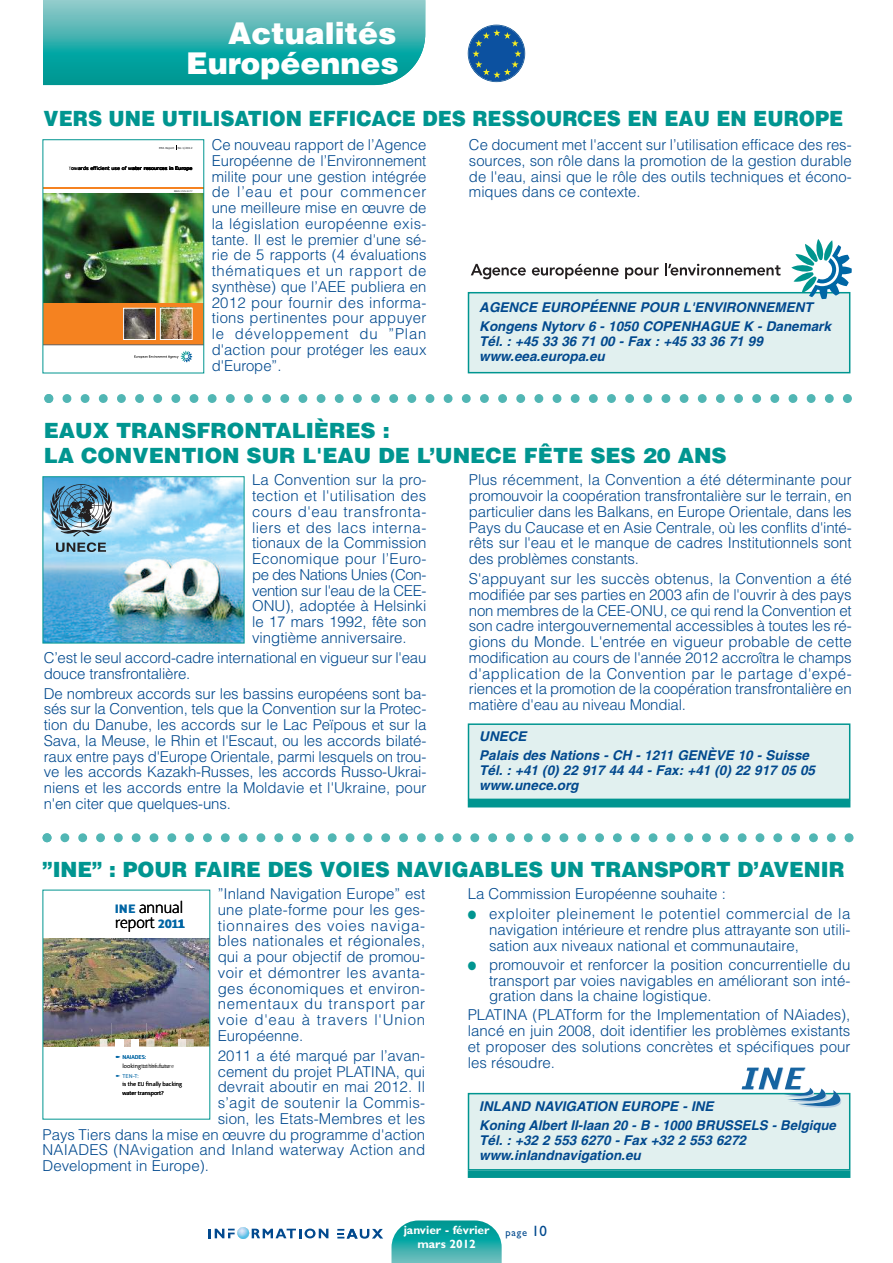
<style>
.page{position:relative;width:893px;height:1263px;background:#fff}
.page>*{position:absolute;margin:0;border:0;box-sizing:border-box;transform-origin:0 0}
.t1{font:900 30px/30px "Helvetica";color:#fff;text-align:right}
.t2{font:900 21px/25.2px "Helvetica";color:#009590}
.t3{font:900 21px "Helvetica";color:#009590;scale:.93 1}
.t4{font:200 17.1px/15.6px "Alto Pro";letter-spacing:-.035em;color:#000;text-align:right}
.t5{font:300 15px/15.8px "Helvetica";color:#01498e;text-align:justify}
.t6{font:300 15px "Helvetica";letter-spacing:.025em;color:#01498e}
.t7{font:italic 700 13.5px/19.2px "Helvetica";color:#01498e}
.t8{font:800 13.5px "Alto Pro";color:#0065a4}
.t9{font:700 12px "Gill Sans";color:#fff}
.t10{font:10.5px "Gill Sans";color:#01498e}
.t11{font:200 6.15px/8.4px "Alto Pro";color:#000}
.t12{font:6.15px "Alto Pro";color:#0065a4}
.t13{font:4.95px "Verdana";color:#000}
.t14{font:2.7px "Verdana";color:#7e8084}
.t15{font:2.1px "Verdana";color:#7e8084}
.s1{font-weight:800;font-size:13.5px;color:#0065a4}
.s2{color:#009590}
.s3{font-size:15px}
</style>
<div class="page">
<svg style="left:337px;top:1229px;width:46px;height:10px"></svg>
<svg style="left:209px;top:1227px;width:119px;height:12px"></svg>
<svg style="left:391px;top:1220px;width:111px;height:43px;background:#39b1af"></svg>
<svg style="left:43px;top:0;width:382px;height:85px;background:#3ab0ae"></svg>
<svg style="left:43px;top:833px;width:810px;height:9px"></svg>
<div style="left:468px;top:25px;width:56px;height:56px;background:#0c51a0;border-radius:50%"></div>
<svg style="left:472px;top:29px;width:49px;height:49px"></svg>
<div style="left:468px;top:25px;width:57px;height:57px;border:2px solid #01498e;border-radius:50%"></div>
<svg style="left:44px;top:394px;width:808px;height:9px"></svg>
<div style="left:469px;top:1094px;width:380px;height:75px;background:#e1f0ef"></div>
<div style="left:468px;top:1093px;width:382px;height:77px;border:2px solid #009590"></div>
<div style="left:468px;top:1170px;width:382px;height:8px;background:#009590"></div>
<svg style="left:134px;top:351px;width:58px;height:11px"></svg>
<div style="left:43px;top:302px;width:160px;height:43px;background:#f58220"></div>
<hr style="left:43px;top:187px;width:160px;height:2px;background:#f58220">
<hr style="left:43px;top:345px;width:160px;height:1px;background:#636466">
<img style="left:45px;top:194px;width:157px;height:108px">
<img style="left:162px;top:310px;width:29px;height:28px">
<div style="left:160px;top:308px;width:33px;height:32px;border:1px solid #fff"></div>
<img style="left:125px;top:310px;width:29px;height:28px">
<div style="left:123px;top:308px;width:33px;height:32px;border:1px solid #fff"></div>
<div style="left:43px;top:139px;width:161px;height:234px;border:1px solid #009590"></div>
<div style="left:469px;top:293px;width:380px;height:79px;background:#e1f0ef"></div>
<div style="left:468px;top:292px;width:382px;height:81px;border:2px solid #009590"></div>
<svg style="left:471px;top:264px;width:55px;height:15px"></svg>
<svg style="left:532px;top:264px;width:87px;height:15px"></svg>
<svg style="left:625px;top:267px;width:34px;height:12px"></svg>
<svg style="left:665px;top:263px;width:115px;height:13px"></svg>
<svg style="left:791px;top:239px;width:61px;height:60px"></svg>
<img style="left:45px;top:478px;width:197px;height:163px">
<div style="left:43px;top:476px;width:201px;height:167px;border:1px solid #009590"></div>
<img style="left:45px;top:939px;width:163px;height:107px">
<svg style="left:100px;top:1039px;width:7px;height:7px"></svg>
<svg style="left:123px;top:1039px;width:8px;height:7px"></svg>
<div style="left:115px;top:1039px;width:8px;height:7px;background:#fff"></div>
<div style="left:131px;top:1039px;width:8px;height:7px;background:#fff"></div>
<svg style="left:147px;top:1039px;width:8px;height:7px"></svg>
<svg style="left:162px;top:1039px;width:8px;height:7px"></svg>
<svg style="left:178px;top:1039px;width:16px;height:7px"></svg>
<div style="left:469px;top:725px;width:380px;height:74px;background:#e1f0ef"></div>
<div style="left:468px;top:723px;width:382px;height:77px;border:2px solid #009590"></div>
<div style="left:468px;top:800px;width:382px;height:7px;background:#009590"></div>
<svg style="left:50px;top:484px;width:62px;height:52px;background:#668ba1"></svg>
<svg style="left:56px;top:542px;width:50px;height:10px"></svg>
<svg style="left:742px;top:1067px;width:103px;height:41px"></svg>
<h1 class="t1" style="left:186px;top:19px;width:214px">Actualités<br>Européennes</h1>
<h2 class="t3" style="left:44px;top:106px;width:861px">VERS UNE UTILISATION EFFICACE DES RESSOURCES EN EAU EN EUROPE</h2>
<p class="t14" style="left:159px;top:146px;width:17px">EEA Report</p>
<p class="t14" style="left:178px;top:146px;width:16px">No 1/2012</p>
<p class="t13" style="left:69px;top:165px;width:125px">Towards efficient use of water resources in Europe</p>
<p class="t15" style="left:174px;top:190px;width:20px">ISSN 1725-9177</p>
<p class="t5" style="left:212px;top:137px;width:216px">Ce nouveau rapport de l’Agence Européenne de l’Environnement milite pour une gestion intégrée de l’eau et pour commencer une meilleure mise en œuvre de la législation européenne exis&shy;tante. Il est le premier d'une sé&shy;rie de 5 rapports (4 évaluations thématiques et un rapport de synthèse) que l’AEE publiera en 2012 pour fournir des informa&shy;tions pertinentes pour appuyer le développement du ”Plan d'action pour protéger les eaux d'Europe”.</p>
<p class="t5" style="left:469px;top:137px;width:384px">Ce document met l'accent sur l’utilisation efficace des res&shy;sources, son rôle dans la promotion de la gestion durable de l'eau, ainsi que le rôle des outils techniques et écono&shy;miques dans ce contexte.</p>
<p class="t7" style="left:479px;top:298px;width:353px">AGENCE EUROPÉENNE POUR L'ENVIRONNEMENT<br>Kongens Nytorv 6 - 1050 COPENHAGUE K - Danemark</p>
<p class="t7" style="left:479px;top:335px;width:285px;line-height:15px">Tél. : +45 33 36 71 00 - Fax : +45 33 36 71 99 www.eea.europa.eu</p>
<h2 class="t2" style="left:44px;top:418px;width:685px">EAUX TRANSFRONTALIÈRES :<br>LA CONVENTION SUR L'EAU DE L’UNECE FÊTE SES 20 ANS</h2>
<p class="t5" style="left:252px;top:472px;width:176px">La Convention sur la pro&shy;tection et l'utilisation des cours d'eau transfronta&shy;liers et des lacs interna&shy;tionaux de la Commission Economique pour l’Euro&shy;pe des Nations Unies (Con&shy;vention sur l'eau de la CEE-ONU), adoptée à Helsinki le 17 mars 1992, fête son vingtième anniversaire.</p>
<p class="t5" style="left:44px;top:650px;width:384px">C’est le seul accord-cadre international en vigueur sur l'eau douce transfrontalière.</p>
<p class="t5" style="left:44px;top:685px;width:384px">De nombreux accords sur les bassins européens sont ba&shy;sés sur la Convention, tels que la Convention sur la Protec&shy;tion du Danube, les accords sur le Lac Peïpous et sur la Sava, la Meuse, le Rhin et l'Escaut, ou les accords bilaté&shy;raux entre pays d'Europe Orientale, parmi lesquels on trou&shy;ve les accords Kazakh-Russes, les accords Russo-Ukrai&shy;niens et les accords entre la Moldavie et l'Ukraine, pour n'en citer que quelques-uns.</p>
<p class="t5" style="left:469px;top:472px;width:384px">Plus récemment, la Convention a été déterminante pour promouvoir la coopération transfrontalière sur le terrain, en particulier dans les Balkans, en Europe Orientale, dans les Pays du Caucase et en Asie Centrale, où les conflits d'inté&shy;rêts sur l'eau et le manque de cadres Institutionnels sont des problèmes constants.</p>
<p class="t5" style="left:469px;top:571px;width:384px">S'appuyant sur les succès obtenus, la Convention a été modifiée par ses parties en 2003 afin de l'ouvrir à des pays non membres de la CEE-ONU, ce qui rend la Convention et son cadre intergouvernemental accessibles à toutes les ré&shy;gions du Monde. L'entrée en vigueur probable de cette modification au cours de l'année 2012 accroîtra le champs d'application de la Convention par le partage d'expé&shy;riences et la promotion de la coopération transfrontalière en matière d'eau au niveau Mondial.</p>
<p class="t7" style="left:479px;top:727px;width:331px">UNECE<br>Palais des Nations - CH - 1211 GENÈVE 10 - Suisse</p>
<p class="t7" style="left:479px;top:764px;width:337px;line-height:15px">Tél. : +41 (0) 22 917 44 44 - Fax: +41 (0) 22 917 05 05 www.unece.org</p>
<h2 class="t2" style="left:43px;top:857px;width:804px">”INE” : POUR FAIRE DES VOIES NAVIGABLES UN TRANSPORT D’AVENIR</h2>
<p class="t5" style="left:218px;top:886px;width:209px">”Inland Navigation Europe” est une plate-forme pour les ges&shy;tionnaires des voies naviga&shy;bles nationales et régionales, qui a pour objectif de promou&shy;voir et démontrer les avanta&shy;ges économiques et environ&shy;nementaux du transport par voie d'eau à travers l'Union Européenne.</p>
<p class="t5" style="left:218px;top:1048px;width:209px">2011 a été marqué par l’avan-</p>
<p class="t5" style="left:218px;top:1064px;width:209px">cement du projet PLATINA, qui</p>
<p class="t5" style="left:218px;top:1079px;width:209px">devrait aboutir en mai 2012. Il</p>
<p class="t6" style="left:218px;top:1094px;width:209px">s’agit de soutenir la Commis-</p>
<p class="t5" style="left:218px;top:1111px;width:209px">sion, les Etats-Membres et les</p>
<p class="t5" style="left:43px;top:1127px;width:384px">Pays Tiers dans la mise en œuvre du programme d'action</p>
<p class="t5" style="left:43px;top:1142px;width:384px">NAIADES (NAvigation and Inland waterway Action and</p>
<p class="t5" style="left:43px;top:1158px;width:168px">Development in Europe).</p>
<p class="t4" style="left:115px;top:901px;width:70px">annual report <span class="s1">201</span></p>
<p class="t8" style="left:115px;top:903px;width:23px">INE</p>
<p class="t8" style="left:178px;top:919px;width:9px">1</p>
<p class="t12" style="left:122px;top:1055px;width:25px">NAIADES:</p>
<p class="t11" style="left:122px;top:1062px;width:53px">looking to the future</p>
<p class="t11" style="left:122px;top:1081px;width:61px">is the EU finally backing water transport?</p>
<p class="t11" style="left:141px;top:1062px;width:30px">to the future</p>
<p class="t12" style="left:122px;top:1073px;width:18px">TEN-T:</p>
<p class="t5" style="left:468px;top:886px;width:260px">La Commission Européenne souhaite :</p>
<p class="t5" style="left:489px;top:906px;width:363px;text-indent:-21px"><span class="s2">●</span> exploiter pleinement le potentiel commercial de la navigation intérieure et rendre plus attrayante son utili&shy;sation aux niveaux national et communautaire,</p>
<p class="t5" style="left:489px;top:957px;width:363px;text-indent:-21px"><span class="s2">●</span> promouvoir et renforcer la position concurrentielle du transport par voies navigables en améliorant son inté&shy;gration dans la chaine logistique.</p>
<p class="t5" style="left:468px;top:1007px;width:384px">PLATINA (PLATform for the Implementation of NAiades), lancé en juin 2008, doit identifier les problèmes existants et proposer des solutions concrètes et spécifiques pour les résoudre.</p>
<p class="t7" style="left:479px;top:1097px;width:358px">INLAND NAVIGATION EUROPE - INE<br>Koning Albert II-laan 20 - B - 1000 BRUSSELS - Belgique</p>
<p class="t7" style="left:479px;top:1134px;width:268px;line-height:15px">Tél. : +32 2 553 6270 - Fax +32 2 553 6272 www.inlandnavigation.eu</p>
<p class="t9" style="left:404px;top:1225px;width:87px">janvier - février</p>
<p class="t10" style="left:506px;top:1228px;width:43px">page <span class="s3">10</span></p>
<p class="t9" style="left:417px;top:1239px;width:60px">mars 2012</p>
</div>
